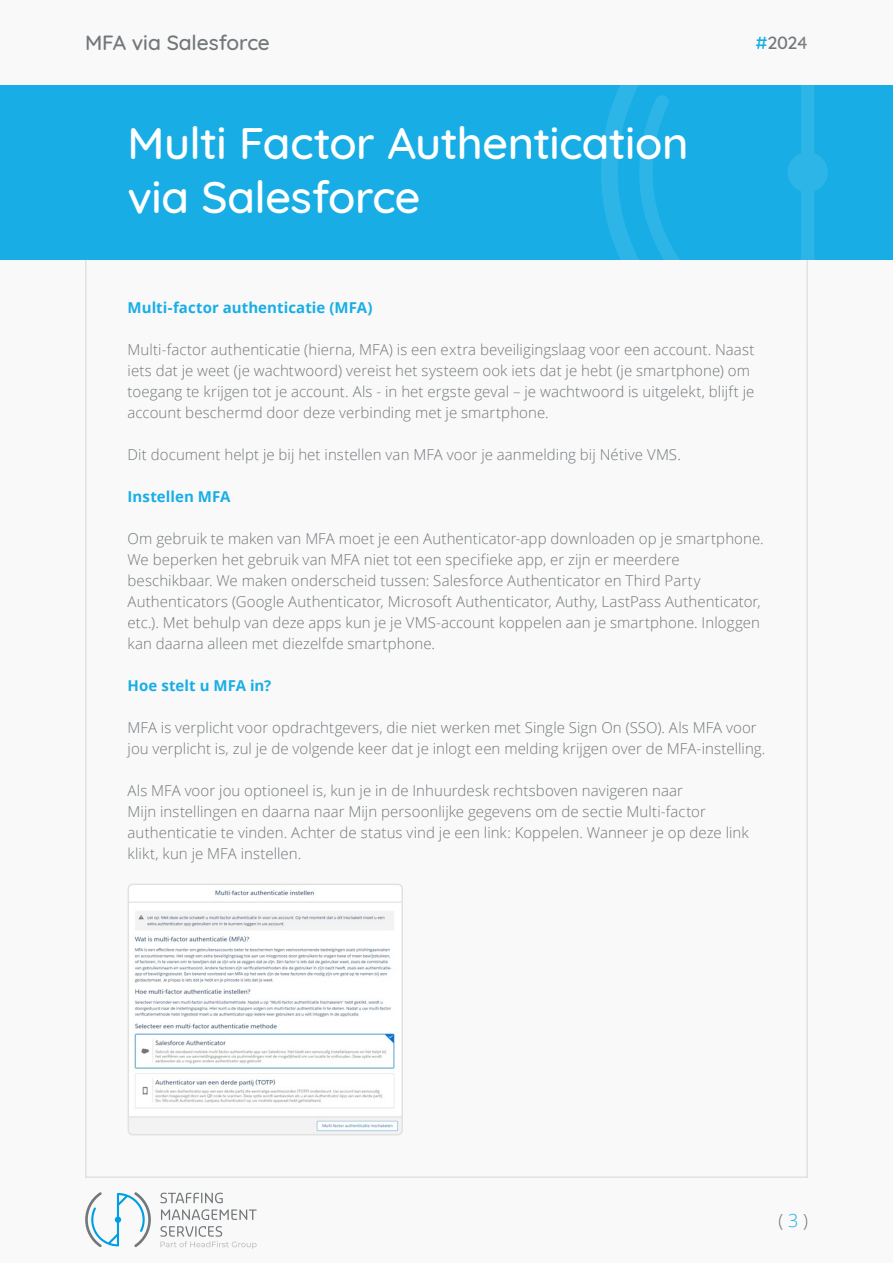
<style>
.page{position:relative;width:893px;height:1263px;background:#f9f9f9}
.page>*{position:absolute;margin:0;border:0;box-sizing:border-box;transform-origin:0 0}
.t1{font:500 45px/54px "Quicksand";letter-spacing:-.01em;color:#fff}
.t2{font:500 21px "Quicksand";letter-spacing:-.005em;color:#72777a}
.t3{font:500 18px "Quicksand";color:#72777a}
.t4{font:300 18px "Open Sans";color:#72777a}
.t5{font:300 15px/21px "Open Sans";letter-spacing:.005em;color:#72777a}
.t6{font:700 15px "Open Sans";letter-spacing:.005em;color:#18aee5}
.s1{color:#18aee5}
</style>
<div class="page">
<svg style="left:85px;top:1192px;width:66px;height:55px"></svg>
<svg style="left:160px;top:1193px;width:63px;height:10px"></svg>
<svg style="left:161px;top:1209px;width:96px;height:11px"></svg>
<svg style="left:160px;top:1226px;width:97px;height:23px"></svg>
<div style="left:0;top:85px;width:893px;height:174px;background:#18aee5"></div>
<svg style="left:706px;top:85px;width:187px;height:256px"></svg>
<svg style="left:600px;top:85px;width:106px;height:175px"></svg>
<img style="left:131px;top:890px;width:269px;height:242px">
<div style="left:128px;top:883px;width:275px;height:252px;border:2px solid #e1e1e0;border-radius:4px"></div>
<h2 class="t2" style="left:85px;top:26px;width:186px">MFA via Salesforce</h2>
<p class="t3" style="left:755px;top:28px;width:54px"><span class="s1">#</span>2024</p>
<h1 class="t1" style="left:128px;top:112px;width:562px">Multi Factor Authentication via Salesforce</h1>
<p class="t6" style="left:128px;top:297px;width:246px">Multi-factor authenticatie (MFA)</p>
<p class="t5" style="left:128px;top:339px;width:628px">Multi-factor authenticatie (hierna, MFA) is een extra beveiligingslaag voor een account. Naast iets dat je weet (je wachtwoord) vereist het systeem ook iets dat je hebt (je smartphone) om toegang te krijgen tot je account. Als - in het ergste geval – je wachtwoord is uitgelekt, blijft je account beschermd door deze verbinding met je smartphone.</p>
<p class="t5" style="left:128px;top:444px;width:555px">Dit document helpt je bij het instellen van MFA voor je aanmelding bij Nétive VMS.</p>
<p class="t6" style="left:128px;top:486px;width:105px">Instellen MFA</p>
<p class="t5" style="left:128px;top:528px;width:638px">Om gebruik te maken van MFA moet je een Authenticator-app downloaden op je smartphone.<br>We beperken het gebruik van MFA niet tot een specifieke app, er zijn er meerdere beschikbaar. We maken onderscheid tussen: Salesforce Authenticator en Third Party Authenticators (Google Authenticator, Microsoft Authenticator, Authy, LastPass Authenticator, etc.). Met behulp van deze apps kun je je VMS-account koppelen aan je smartphone. Inloggen kan daarna alleen met diezelfde smartphone.</p>
<p class="t6" style="left:128px;top:675px;width:145px">Hoe stelt u MFA in?</p>
<p class="t5" style="left:128px;top:717px;width:639px">MFA is verplicht voor opdrachtgevers, die niet werken met Single Sign On (SSO). Als MFA voor jou verplicht is, zul je de volgende keer dat je inlogt een melding krijgen over de MFA-instelling.</p>
<p class="t5" style="left:128px;top:780px;width:623px">Als MFA voor jou optioneel is, kun je in de Inhuurdesk rechtsboven navigeren naar<br>Mijn instellingen en daarna naar Mijn persoonlijke gegevens om de sectie Multi-factor authenticatie te vinden. Achter de status vind je een link: Koppelen. Wanneer je op deze link klikt, kun je MFA instellen.</p>
<p class="t4" style="left:778px;top:1208px;width:31px">( <span class="s1">3</span> )</p>
</div>
